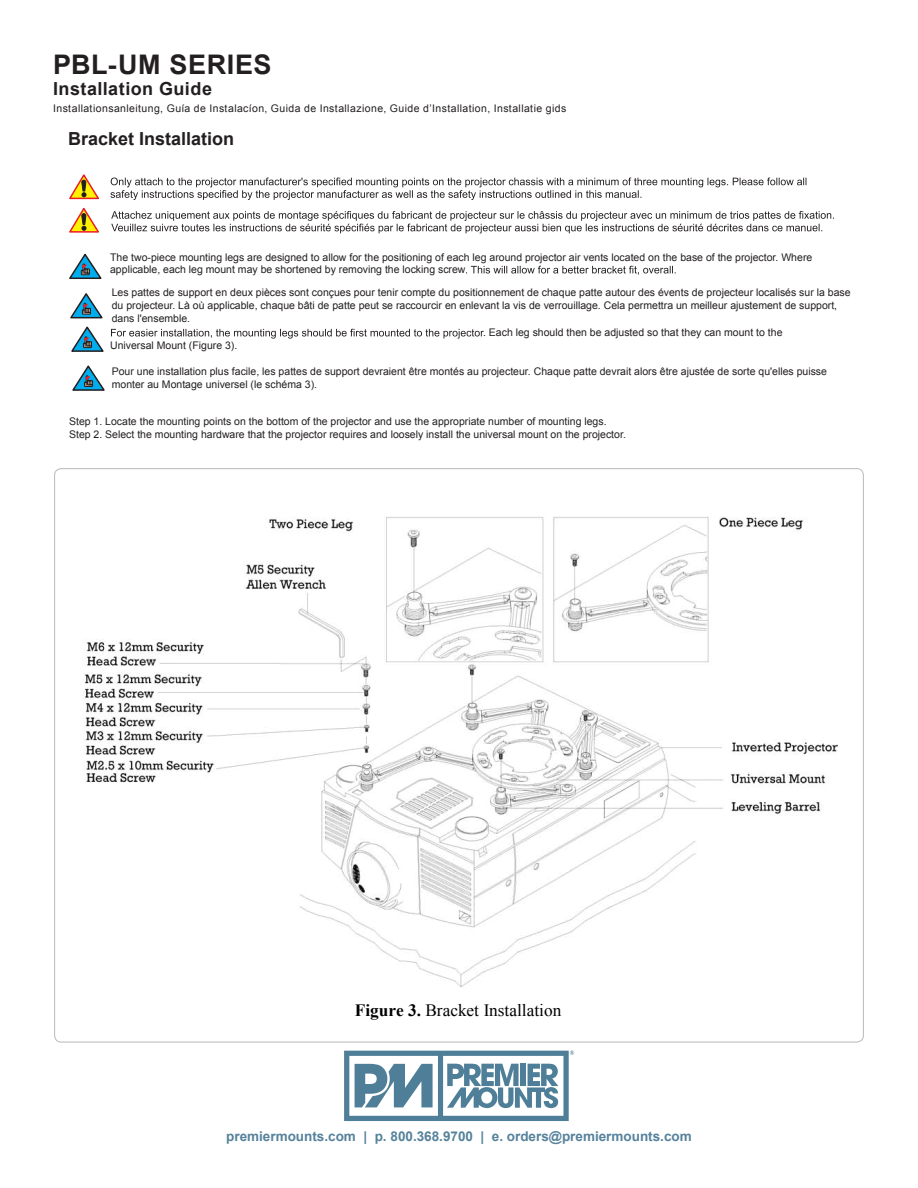
<style>
.page{position:relative;width:918px;height:1188px;background:#fff}
.page>*{position:absolute;margin:0;border:0;box-sizing:border-box;transform-origin:0 0}
.t1{font:700 27px "Arial";letter-spacing:.02em;color:#231f20}
.t2{font:700 18px "Arial";color:#231f20}
.t3{font:700 18px "Arial";letter-spacing:.025em;color:#231f20}
.t4{font:17.25px "Times New Roman";color:#000}
.t5{font:700 13.5px "Arial";color:#56829c}
.t6{font:10.5px/12.6px "Arial";color:#231f20}
.t7{font:10.5px "Arial";letter-spacing:.04em;color:#231f20}
.s1{font-weight:700}
</style>
<div class="page">
<svg style="left:69px;top:174px;width:30px;height:26px"></svg>
<svg style="left:69px;top:207px;width:30px;height:26px"></svg>
<svg style="left:69px;top:253px;width:33px;height:26px"></svg>
<img style="left:83px;top:516px;width:755px;height:471px">
<svg style="left:110px;top:178px;width:696px;height:22px"></svg>
<svg style="left:466px;top:266px;width:210px;height:9px"></svg>
<svg style="left:70px;top:293px;width:414px;height:59px"></svg>
<svg style="left:72px;top:365px;width:33px;height:26px"></svg>
<svg style="left:111px;top:211px;width:723px;height:22px"></svg>
<svg style="left:344px;top:1051px;width:230px;height:70px"></svg>
<h1 class="t1" style="left:53px;top:47px;width:220px">PBL-UM SERIES</h1>
<h2 class="t3" style="left:53px;top:77px;width:160px">Installation Guide</h2>
<p class="t7" style="left:53px;top:101px;width:515px">Installationsanleitung, Guía de Instalacíon, Guida de Installazione, Guide d’Installation, Installatie gids</p>
<h2 class="t2" style="left:68px;top:127px;width:168px">Bracket Installation</h2>
<p class="t6" style="left:110px;top:251px;width:704px">The two-piece mounting legs are designed to allow for the positioning of each leg around projector air vents located on the base of the projector. Where applicable, each leg mount may be shortened by removing the locking screw</p>
<p class="t6" style="left:112px;top:287px;width:740px">Les pattes de support en deux pièces sont conçues pour tenir compte du positionnement de chaque patte autour des évents de projecteur localisés sur la base du projecteur. Là où applicable, chaque bâti de patte peut se raccourcir en enlevant la vis de verrouillage. Cela permettra un meilleur ajustement de support, dans l'ensemble.</p>
<p class="t6" style="left:110px;top:339px;width:129px">Universal Mount (Figure 3).</p>
<p class="t6" style="left:483px;top:327px;width:301px">. Each leg should then be adjusted so that they can mount to the</p>
<p class="t6" style="left:112px;top:365px;width:717px">Pour une installation plus facile, les pattes de support devraient être montés au projecteur. Chaque patte devrait alors être ajustée de sorte qu'elles puisse monter au Montage universel (le schéma 3).</p>
<p class="t6" style="left:69px;top:415px;width:558px">Step 1. Locate the mounting points on the bottom of the projector and use the appropriate number of mounting legs.<br>Step 2. Select the mounting hardware that the projector requires and loosely install the universal mount on the projector.</p>
<h3 class="t4" style="left:355px;top:998px;width:208px"><span class="s1">Figure 3.</span> Bracket Installation</h3>
<p class="t5" style="left:226px;top:1128px;width:467px">premiermounts.com | p. 800.368.9700 | e. orders@premiermounts.com</p>
</div>
